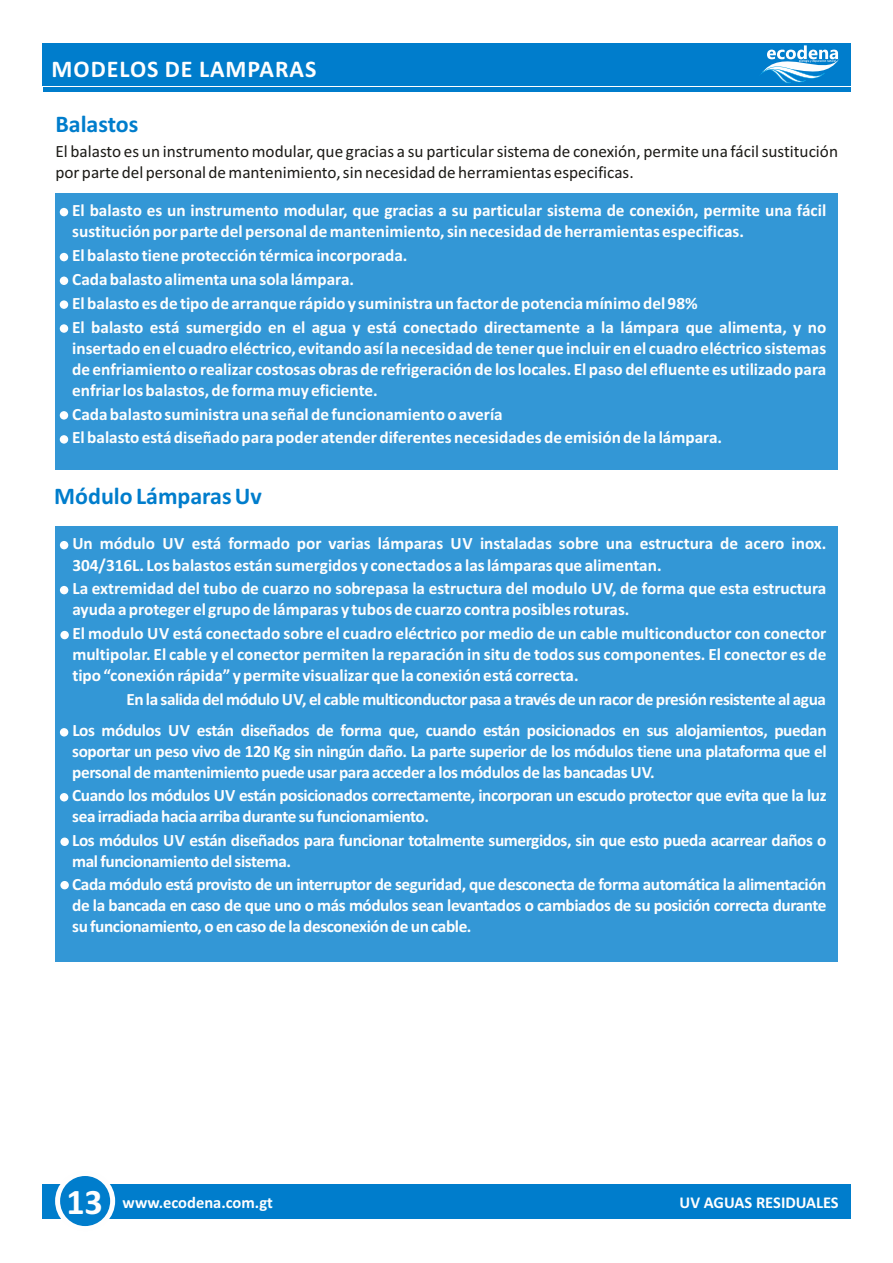
<style>
.page{position:relative;width:893px;height:1263px;background:#fff}
.page>*{position:absolute;margin:0;border:0;box-sizing:border-box;transform-origin:0 0}
.t1{font:700 36px "Calibri";color:#fefefe}
.t2{font:700 24px "Calibri";color:#007dcc}
.t3{font:700 24px "Calibri";letter-spacing:.04em;color:#fefefe}
.t4{font:700 17.25px/21px "Calibri";letter-spacing:-.01em;color:#fefefe}
.t5{font:17.25px/21px "Calibri";color:#1c1b17}
.t6{font:700 16.5px "Calibri";color:#fefefe}
</style>
<div class="page">
<div style="left:42px;top:1184px;width:809px;height:34px;background:#007dcc"></div>
<div style="left:55px;top:1171px;width:60px;height:60px;background:#fefefe;border-radius:50%"></div>
<div style="left:60px;top:1176px;width:50px;height:50px;background:#007dcc;border-radius:50%"></div>
<div style="left:43px;top:43px;width:808px;height:42px;background:#007dcc"></div>
<hr style="left:43px;top:88px;width:808px;height:4px;background:#007dcc">
<svg style="left:758px;top:45px;width:81px;height:43px"></svg>
<div style="left:55px;top:193px;width:783px;height:277px;background:#3397d6"></div>
<div style="left:60px;top:208px;width:8px;height:8px;background:#fefefe;border-radius:50%"></div>
<div style="left:60px;top:253px;width:8px;height:8px;background:#fefefe;border-radius:50%"></div>
<div style="left:60px;top:277px;width:8px;height:8px;background:#fefefe;border-radius:50%"></div>
<div style="left:60px;top:300px;width:8px;height:9px;background:#fefefe;border-radius:50%"></div>
<div style="left:60px;top:324px;width:8px;height:9px;background:#fefefe;border-radius:50%"></div>
<div style="left:60px;top:411px;width:8px;height:9px;background:#fefefe;border-radius:50%"></div>
<div style="left:60px;top:435px;width:8px;height:9px;background:#fefefe;border-radius:50%"></div>
<div style="left:55px;top:526px;width:783px;height:435px;background:#3397d6"></div>
<div style="left:60px;top:541px;width:8px;height:8px;background:#fefefe;border-radius:50%"></div>
<div style="left:60px;top:586px;width:8px;height:8px;background:#fefefe;border-radius:50%"></div>
<div style="left:60px;top:631px;width:9px;height:8px;background:#fefefe;border-radius:50%"></div>
<div style="left:60px;top:728px;width:8px;height:8px;background:#fefefe;border-radius:50%"></div>
<div style="left:60px;top:793px;width:8px;height:8px;background:#fefefe;border-radius:50%"></div>
<div style="left:60px;top:837px;width:9px;height:9px;background:#fefefe;border-radius:50%"></div>
<div style="left:60px;top:881px;width:9px;height:8px;background:#fefefe;border-radius:50%"></div>
<h2 class="t3" style="left:52px;top:59px;width:266px">MODELOS DE LAMPARAS</h2>
<h2 class="t2" style="left:55px;top:113px;width:84px">Balastos</h2>
<p class="t5" style="left:55px;top:143px;width:784px">El balasto es un instrumento modular, que gracias a su particular sistema de conexión, permite una fácil sustitución por parte del personal de mantenimiento, sin necesidad de herramientas especificas.</p>
<p class="t4" style="left:72px;top:202px;width:756px">El balasto es un instrumento modular, que gracias a su particular sistema de conexión, permite una fácil sustitución por parte del personal de mantenimiento, sin necesidad de herramientas especificas.</p>
<p class="t4" style="left:72px;top:245px;width:756px;line-height:23.9px">El balasto tiene protección térmica incorporada.<br>Cada balasto alimenta una sola lámpara.<br>El balasto es de tipo de arranque rápido y suministra un factor de potencia mínimo del 98%<br>El balasto está sumergido en el agua y está conectado directamente a la lámpara que alimenta, y no</p>
<p class="t4" style="left:72px;top:339px;width:756px;text-align:justify">insertado en el cuadro eléctrico, evitando así la necesidad de tener que incluir en el cuadro eléctrico sistemas de enfriamiento o realizar costosas obras de refrigeración de los locales. El paso del efluente es utilizado para enfriar los balastos, de forma muy eficiente.</p>
<p class="t4" style="left:72px;top:403px;width:651px;line-height:23.9px">Cada balasto suministra una señal de funcionamiento o avería<br>El balasto está diseñado para poder atender diferentes necesidades de emisión de la lámpara.</p>
<h2 class="t2" style="left:54px;top:486px;width:209px">Módulo Lámparas Uv</h2>
<p class="t4" style="left:72px;top:535px;width:756px">Un módulo UV está formado por varias lámparas UV instaladas sobre una estructura de acero inox.<br>304/316L. Los balastos están sumergidos y conectados a las lámparas que alimentan.</p>
<p class="t4" style="left:72px;top:579px;width:756px">La extremidad del tubo de cuarzo no sobrepasa la estructura del modulo UV, de forma que esta estructura ayuda a proteger el grupo de lámparas y tubos de cuarzo contra posibles roturas.</p>
<p class="t4" style="left:72px;top:624px;width:756px;text-align:justify">El modulo UV está conectado sobre el cuadro eléctrico por medio de un cable multiconductor con conector multipolar. El cable y el conector permiten la reparación in situ de todos sus componentes. El conector es de tipo “conexión rápida” y permite visualizar que la conexión está correcta.</p>
<p class="t4" style="left:72px;top:685px;width:756px;line-height:31.2px;text-align:right">En la salida del módulo UV, el cable multiconductor pasa a través de un racor de presión resistente al agua<br>Los módulos UV están diseñados de forma que, cuando están posicionados en sus alojamientos, puedan</p>
<p class="t4" style="left:72px;top:742px;width:756px">soportar un peso vivo de 120 Kg sin ningún daño. La parte superior de los módulos tiene una plataforma que el personal de mantenimiento puede usar para acceder a los módulos de las bancadas UV.</p>
<p class="t4" style="left:72px;top:786px;width:756px">Cuando los módulos UV están posicionados correctamente, incorporan un escudo protector que evita que la luz sea irradiada hacia arriba durante su funcionamiento.</p>
<p class="t4" style="left:72px;top:831px;width:756px">Los módulos UV están diseñados para funcionar totalmente sumergidos, sin que esto pueda acarrear daños o mal funcionamiento del sistema.</p>
<p class="t4" style="left:72px;top:875px;width:756px;text-align:justify">Cada módulo está provisto de un interruptor de seguridad, que desconecta de forma automática la alimentación de la bancada en caso de que uno o más módulos sean levantados o cambiados de su posición correcta durante su funcionamiento, o en caso de la desconexión de un cable.</p>
<h1 class="t1" style="left:66px;top:1187px;width:38px">13</h1>
<p class="t6" style="left:123px;top:1196px;width:152px">www.ecodena.com.gt</p>
<p class="t6" style="left:680px;top:1195px;width:161px">UV AGUAS RESIDUALES</p>
</div>
